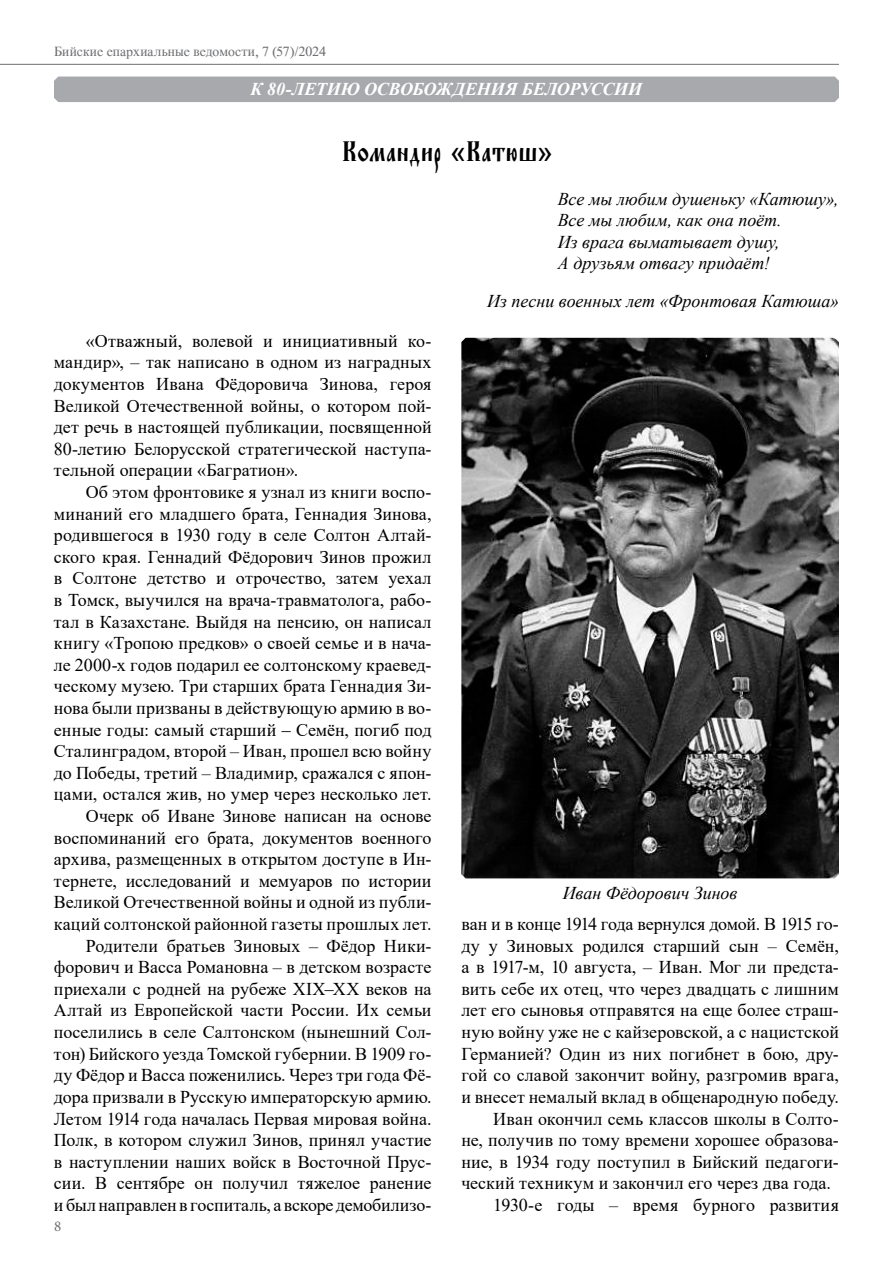
<style>
.page{position:relative;width:893px;height:1263px;background:#fff}
.page>*{position:absolute;margin:0;border:0;box-sizing:border-box;transform-origin:0 0}
.t1{font:30px "Orthodox.tt e Roos";letter-spacing:-.01em;color:#000}
.t2{font:18px/21.6px "Times New Roman";color:#000;text-align:justify}
.t3{font:italic 18px/21.6px "Times New Roman";color:#000}
.t4{font:18px "Times New Roman";letter-spacing:-.02em;color:#000}
.t5{font:italic 700 18px "Times New Roman";letter-spacing:-.02em;color:#fff}
.t6{font:15px "Minion Pro";color:#6d6e71}
.t7{font:13.5px "Time";letter-spacing:.005em;color:#6d6e71}
</style>
<div class="page">
<hr style="left:0;top:64px;width:839px;height:1px;background:#6d6e71">
<div style="left:54px;top:77px;width:785px;height:25px;background:#a7a9ac"></div>
<img style="left:461px;top:338px;width:378px;height:540px">
<p class="t7" style="left:54px;top:44px;width:274px">Бийские епархиальные ведомости, 7 (57)/2024</p>
<p class="t5" style="left:250px;top:77px;width:393px">К 80-ЛЕТИЮ ОСВОБОЖДЕНИЯ БЕЛОРУССИИ</p>
<h1 class="t1" style="left:341px;top:133px;width:213px">Командир «Катюш»</h1>
<p class="t2" style="left:54px;top:329px;width:379px;text-indent:32px">«Отважный, волевой и инициативный ко&shy;мандир», – так написано в одном из наградных документов Ивана Фёдоровича Зинова, героя Великой Отечественной войны, о котором пой&shy;дет речь в настоящей публикации, посвященной 80-летию Белорусской стратегической наступа&shy;тельной операции «Багратион».</p>
<p class="t2" style="left:54px;top:481px;width:379px;text-align:right">Об этом фронтовике я узнал из книги воспо&shy;минаний его младшего брата, Геннадия Зинова, родившегося в 1930 году в селе Солтон Алтай&shy;ского края. Геннадий Фёдорович Зинов прожил в Солтоне детство и отрочество, затем уехал в Томск, выучился на врача-травматолога, рабо&shy;тал в Казахстане. Выйдя на пенсию, он написал книгу «Тропою предков» о своей семье и в нача&shy;ле 2000-х годов подарил ее солтонскому краевед&shy;ческому музею. Три старших брата Геннадия Зи&shy;нова были призваны в действующую армию в во&shy;енные годы: самый старший ‒ Семён, погиб под Сталинградом, второй – Иван, прошел всю войну до Победы, третий – Владимир, сражался с япон&shy;цами, остался жив, но умер через несколько лет.<br>Очерк об Иване Зинове написан на основе воспоминаний его брата, документов военного архива, размещенных в открытом доступе в Ин&shy;тернете, исследований и мемуаров по истории Великой Отечественной войны и одной из публи&shy;каций солтонской районной газеты прошлых лет.<br>Родители братьев Зиновых – Фёдор Ники&shy;форович и Васса Романовна – в детском возрасте приехали с родней на рубеже XIX‒XX веков на Алтай из Европейской части России. Их семьи поселились в селе Салтонском (нынешний Сол&shy;тон) Бийского уезда Томской губернии. В 1909 го&shy;ду Фёдор и Васса поженились. Через три года Фё&shy;дора призвали в Русскую императорскую армию.<br>Летом 1914 года началась Первая мировая война.<br>Полк, в котором служил Зинов, принял участие в наступлении наших войск в Восточной Прус&shy;сии. В сентябре он получил тяжелое ранение и был направлен в госпиталь, а вскоре демобилизо-</p>
<p class="t6" style="left:54px;top:1216px;width:9px">8</p>
<p class="t3" style="left:558px;top:187px;width:282px">Все мы любим душеньку «Катюшу»,<br>Все мы любим, как она поёт.<br>Из врага выматывает душу,<br>А друзьям отвагу придаёт!</p>
<p class="t3" style="left:487px;top:290px;width:353px">Из песни военных лет «Фронтовая Катюша»</p>
<p class="t3" style="left:563px;top:882px;width:176px">Иван Фёдорович Зинов</p>
<p class="t4" style="left:461px;top:911px;width:379px">ван и в конце 1914 года вернулся домой. В 1915 го-</p>
<p class="t2" style="left:461px;top:934px;width:379px">ду у Зиновых родился старший сын – Семён,</p>
<p class="t2" style="left:461px;top:956px;width:379px">а в 1917-м, 10 августа, – Иван. Мог ли предста-</p>
<p class="t2" style="left:461px;top:977px;width:379px">вить себе их отец, что через двадцать с лишним</p>
<p class="t2" style="left:461px;top:999px;width:379px">лет его сыновья отправятся на еще более страш-</p>
<p class="t2" style="left:461px;top:1021px;width:379px">ную войну уже не с кайзеровской, а с нацистской</p>
<p class="t2" style="left:461px;top:1042px;width:379px">Германией? Один из них погибнет в бою, дру-</p>
<p class="t2" style="left:461px;top:1064px;width:379px">гой со славой закончит войну, разгромив врага,</p>
<p class="t2" style="left:461px;top:1085px;width:379px">и внесет немалый вклад в общенародную победу.</p>
<p class="t2" style="left:493px;top:1107px;width:347px">Иван окончил семь классов школы в Солто-</p>
<p class="t2" style="left:461px;top:1129px;width:379px">не, получив по тому времени хорошее образова-</p>
<p class="t2" style="left:461px;top:1150px;width:379px">ние, в 1934 году поступил в Бийский педагоги-</p>
<p class="t2" style="left:461px;top:1172px;width:371px">ческий техникум и закончил его через два года.</p>
<p class="t2" style="left:493px;top:1193px;width:347px">1930-е годы – время бурного развития</p>
</div>
